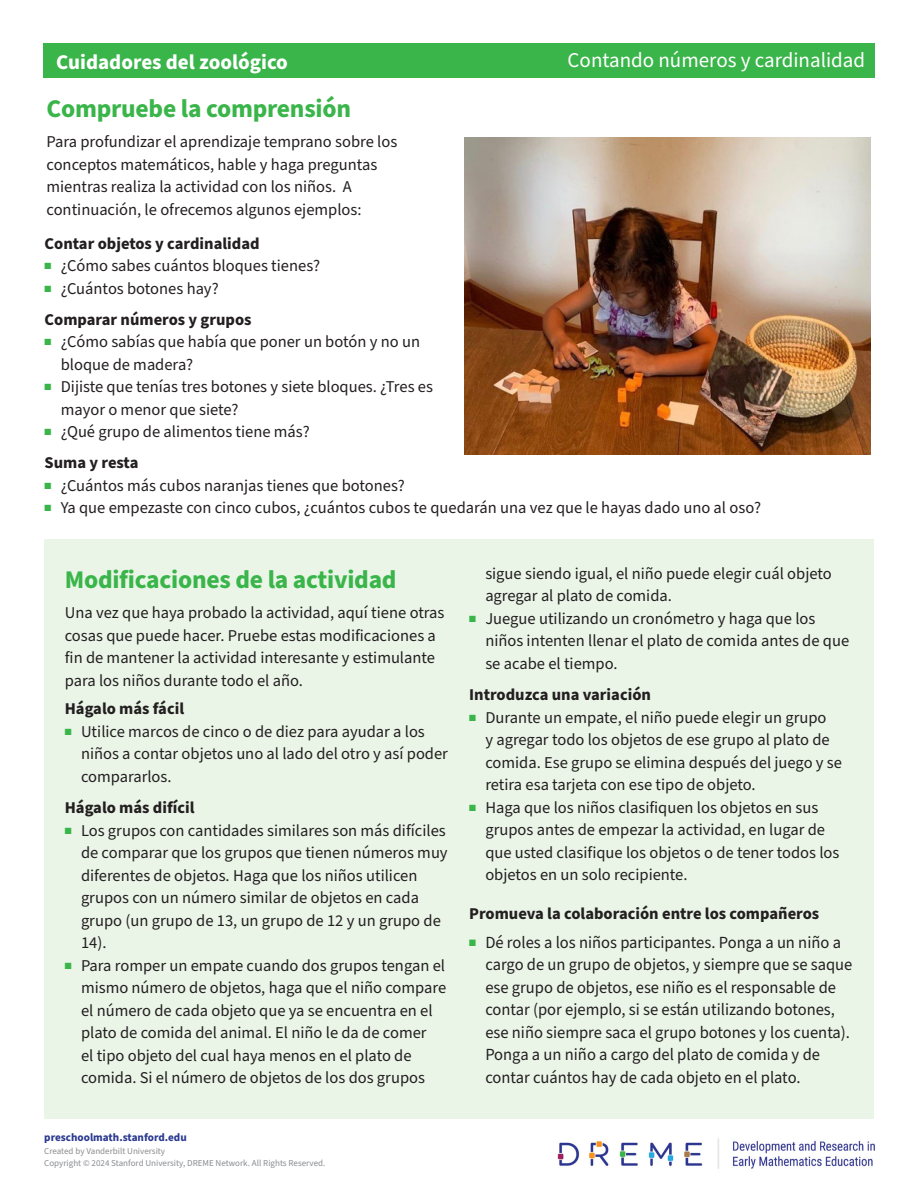
<style>
.page{position:relative;width:918px;height:1188px;background:#fff}
.page>*{position:absolute;margin:0;border:0;box-sizing:border-box;transform-origin:0 0}
.Subheads{font:700 25.5px "Source Sans Pro";letter-spacing:-.01em;color:#3ab54a}
.Header_Topic{font:21px "Source Sans Pro";color:#fff}
.Header_Title{font:700 21px "Source Sans Pro";color:#fff}
.Text_Bulleted{font:16.95px/22.5px "Source Sans Pro";color:#231f20}
.Text_Bulleted-2{font:16.5px/22.5px "Source Sans Pro";color:#231f20}
.Text{font:16.5px/22.5px "Source Sans Pro";color:#231f20}
.Text_Bold{font:700 16.5px "Source Sans Pro";color:#231f20}
.Text_Bulleted-3{font:700 16.5px "Source Sans Pro";color:#231f20}
.t1{font:700 11.1px "Source Sans Pro";color:#2b3990}
.t2{font:9px "Source Sans Pro";color:#8a8c8f}
.s1{color:#3ab54a}
</style>
<div class="page">
<img style="left:557px;top:1138px;width:318px;height:31px">
<div style="left:44px;top:43px;width:831px;height:34px;background:#3ab54a"></div>
<div style="left:44px;top:540px;width:830px;height:579px;background:#eaf5e8"></div>
<img style="left:465px;top:138px;width:406px;height:316px">
<p class="Header_Title" style="left:56px;top:47px;width:233px">Cuidadores del zoológico</p>
<p class="Header_Topic" style="left:568px;top:46px;width:299px">Contando números y cardinalidad</p>
<p class="Subheads" style="left:47px;top:91px;width:306px">Compruebe la comprensión</p>
<p class="Text" style="left:47px;top:131px;width:352px">Para profundizar el aprendizaje temprano sobre los conceptos matemáticos, hable y haga preguntas mientras realiza la actividad con los niños. A continuación, le ofrecemos algunos ejemplos:</p>
<p class="Text_Bold" style="left:45px;top:232px;width:217px">Contar objetos y cardinalidad</p>
<p class="Text_Bulleted-2" style="left:45px;top:255px;width:277px"><span class="s1">■</span> ¿Cómo sabes cuántos bloques tienes?</p>
<p class="Text_Bulleted-2" style="left:45px;top:277px;width:176px"><span class="s1">■</span> ¿Cuántos botones hay?</p>
<p class="Text_Bold" style="left:45px;top:308px;width:208px">Comparar números y grupos</p>
<p class="Text_Bulleted-2" style="left:61px;top:331px;width:361px;text-indent:-16px"><span class="s1">■</span> ¿Cómo sabías que había que poner un botón y no un bloque de madera?</p>
<p class="Text_Bulleted-2" style="left:61px;top:376px;width:374px;text-indent:-16px"><span class="s1">■</span> Dijiste que tenías tres botones y siete bloques. ¿Tres es mayor o menor que siete?</p>
<p class="Text_Bulleted-2" style="left:45px;top:421px;width:267px"><span class="s1">■</span> ¿Qué grupo de alimentos tiene más?</p>
<p class="Text_Bold" style="left:45px;top:452px;width:95px">Suma y resta</p>
<p class="Text_Bulleted-2" style="left:45px;top:475px;width:362px"><span class="s1">■</span> ¿Cuántos más cubos naranjas tienes que botones?</p>
<p class="Text_Bulleted-2" style="left:45px;top:497px;width:718px"><span class="s1">■</span> Ya que empezaste con cinco cubos, ¿cuántos cubos te quedarán una vez que le hayas dado uno al oso?</p>
<p class="Subheads" style="left:65px;top:562px;width:333px">Modificaciones de la actividad</p>
<p class="Text" style="left:65px;top:602px;width:381px">Una vez que haya probado la actividad, aquí tiene otras cosas que puede hacer. Pruebe estas modificaciones a fin de mantener la actividad interesante y estimulante para los niños durante todo el año.</p>
<p class="Text_Bold" style="left:65px;top:698px;width:121px">Hágalo más fácil</p>
<p class="Text_Bulleted-2" style="left:81px;top:721px;width:369px;text-indent:-16px"><span class="s1">■</span> Utilice marcos de cinco o de diez para ayudar a los niños a contar objetos uno al lado del otro y así poder compararlos.</p>
<p class="Text_Bold" style="left:65px;top:796px;width:131px">Hágalo más difícil</p>
<p class="Text_Bulleted-2" style="left:81px;top:819px;width:368px;text-indent:-16px"><span class="s1">■</span> Los grupos con cantidades similares son más difíciles de comparar que los grupos que tienen números muy diferentes de objetos. Haga que los niños utilicen grupos con un número similar de objetos en cada grupo (un grupo de 13, un grupo de 12 y un grupo de 14).</p>
<p class="Text_Bulleted-2" style="left:81px;top:954px;width:367px;text-indent:-16px"><span class="s1">■</span> Para romper un empate cuando dos grupos tengan el mismo número de objetos, haga que el niño compare el número de cada objeto que ya se encuentra en el plato de comida del animal. El niño le da de comer<br>el tipo objeto del cual haya menos en el plato de comida. Si el número de objetos de los dos grupos</p>
<p class="t1" style="left:44px;top:1130px;width:144px">preschoolmath.stanford.edu</p>
<p class="t2" style="left:44px;top:1145px;width:122px">Created by Vanderbilt University</p>
<p class="t2" style="left:44px;top:1157px;width:283px">Copyright © 2024 Stanford University, DREME Network. All Rights Reserved.</p>
<p class="Text_Bulleted-2" style="left:485px;top:563px;width:348px">sigue siendo igual, el niño puede elegir cuál objeto agregar al plato de comida.</p>
<p class="Text_Bulleted-2" style="left:485px;top:608px;width:365px;text-indent:-16px"><span class="s1">■</span> Juegue utilizando un cronómetro y haga que los niños intenten llenar el plato de comida antes de que se acabe el tiempo.</p>
<p class="Text_Bold" style="left:469px;top:683px;width:183px">Introduzca una variación</p>
<p class="Text_Bulleted-2" style="left:485px;top:706px;width:358px;text-indent:-16px"><span class="s1">■</span> Durante un empate, el niño puede elegir un grupo<br>y agregar todo los objetos de ese grupo al plato de comida. Ese grupo se elimina después del juego y se retira esa tarjeta con ese tipo de objeto.</p>
<p class="Text_Bulleted-2" style="left:485px;top:796px;width:356px;text-indent:-16px"><span class="s1">■</span> Haga que los niños clasifiquen los objetos en sus grupos antes de empezar la actividad, en lugar de que usted clasifique los objetos o de tener todos los objetos en un solo recipiente.</p>
<p class="Text_Bulleted-3" style="left:469px;top:902px;width:352px">Promueva la colaboración entre los compañeros</p>
<p class="Text_Bulleted" style="left:485px;top:931px;width:369px;text-indent:-16px"><span class="s1">■</span> Dé roles a los niños participantes. Ponga a un niño a cargo de un grupo de objetos, y siempre que se saque ese grupo de objetos, ese niño es el responsable de contar (por ejemplo, si se están utilizando botones, ese niño siempre saca el grupo botones y los cuenta).<br>Ponga a un niño a cargo del plato de comida y de contar cuántos hay de cada objeto en el plato.</p>
</div>
